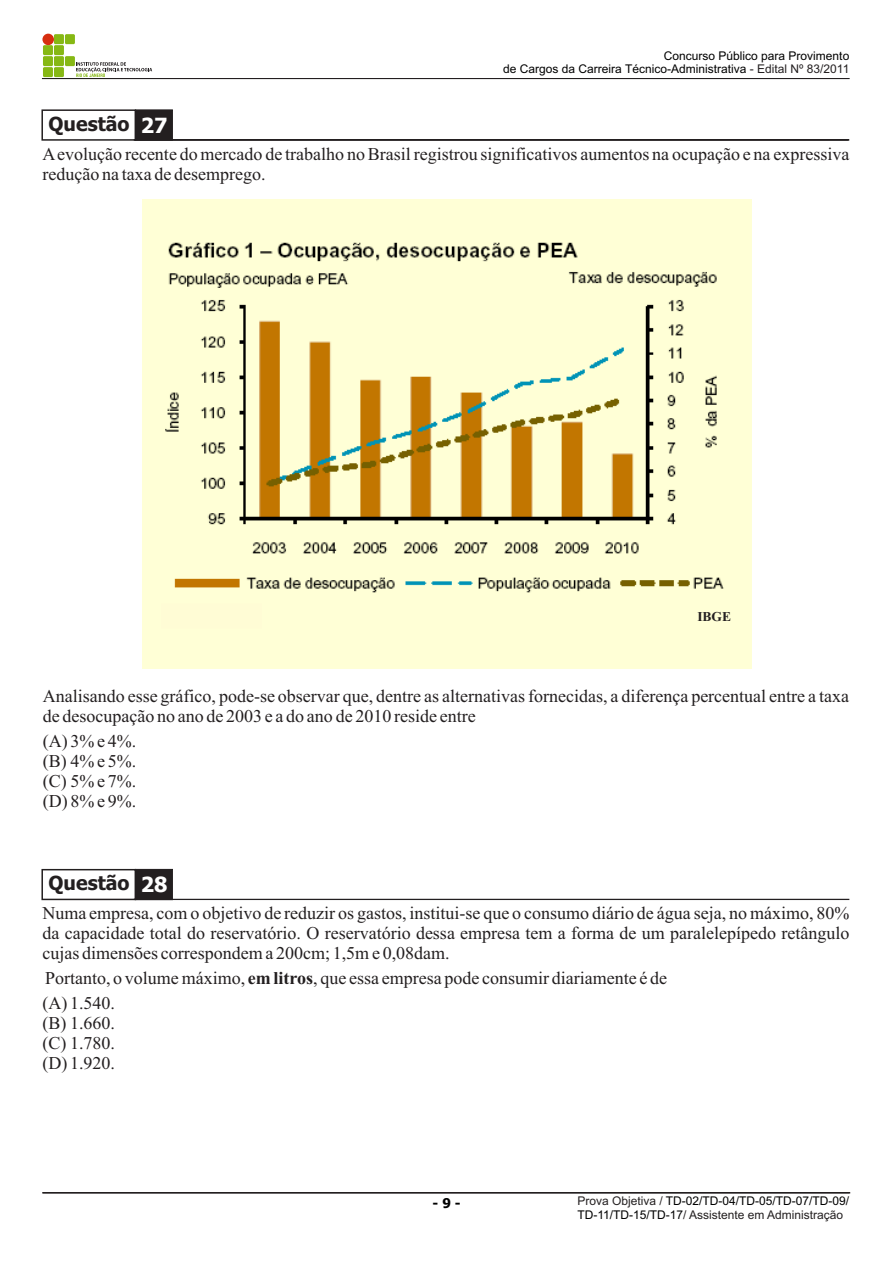
<style>
.page{position:relative;width:893px;height:1263px;background:#fff}
.page>*{position:absolute;margin:0;border:0;box-sizing:border-box;transform-origin:0 0}
.t1{font:700 19.5px "Tahoma";color:#231f20}
.t2{font:18px/20px "Times New Roman";color:#231f20}
.t3{font:700 13.5px "Times New Roman";color:#231f20}
.t4{font:700 13.5px "Tahoma";color:#000}
.t5{font:12px/13.4px "Arial";color:#000;text-align:right}
.s1{font-size:21px;color:#fff}
.s2{color:#231f20}
.s3{font-weight:700}
</style>
<div class="page">
<div style="left:42px;top:1192px;width:808px;height:1px;border:1px solid #231f20"></div>
<div style="left:41px;top:109px;width:95px;height:32px;border:2px solid #231f20"></div>
<svg style="left:134px;top:109px;width:39px;height:30px"></svg>
<div style="left:134px;top:139px;width:715px;height:2px;border:1px solid #231f20"></div>
<div style="left:42px;top:78px;width:807px;height:1px;border:1px solid #231f20"></div>
<div style="left:43px;top:45px;width:10px;height:10px;background:#86b814"></div>
<div style="left:43px;top:56px;width:10px;height:10px;background:#86b814"></div>
<div style="left:43px;top:67px;width:10px;height:10px;background:#86b814"></div>
<div style="left:54px;top:34px;width:10px;height:10px;background:#86b814"></div>
<div style="left:54px;top:45px;width:10px;height:10px;background:#86b814"></div>
<div style="left:54px;top:56px;width:10px;height:10px;background:#86b814"></div>
<div style="left:65px;top:56px;width:10px;height:10px;background:#86b814"></div>
<div style="left:54px;top:67px;width:10px;height:10px;background:#86b814"></div>
<div style="left:65px;top:34px;width:10px;height:10px;background:#86b814"></div>
<div style="left:42px;top:34px;width:12px;height:11px;background:#d62e0f;border-radius:50%"></div>
<svg style="left:76px;top:62px;width:76px;height:15px"></svg>
<div style="left:41px;top:869px;width:95px;height:31px;border:2px solid #231f20"></div>
<svg style="left:134px;top:868px;width:39px;height:33px"></svg>
<div style="left:134px;top:899px;width:715px;height:1px;border:1px solid #231f20"></div>
<img style="left:143px;top:199px;width:608px;height:470px">
<div style="left:160px;top:603px;width:102px;height:26px;background:#fffcd5"></div>
<p class="t1" style="left:49px;top:116px;width:121px">Questão <span class="s1">27</span></p>
<p class="t5" style="left:503px;top:50px;width:348px">Concurso Público para Provimento<br>de Cargos da Carreira Técnico-Administrativa <span class="s2">- Edital Nº 83/2011</span></p>
<p class="t2" style="left:42px;top:145px;width:809px">Aevolução recente do mercado de trabalho no Brasil registrou significativos aumentos na ocupação e na expressiva redução na taxa de desemprego.</p>
<p class="t3" style="left:697px;top:612px;width:35px">IBGE</p>
<p class="t2" style="left:43px;top:688px;width:808px">Analisando esse gráfico, pode-se observar que, dentre as alternativas fornecidas, a diferença percentual entre a taxa de desocupação no ano de 2003 e a do ano de 2010 reside entre</p>
<p class="t2" style="left:43px;top:732px;width:95px;text-align:justify">(A) 3% e 4%. (B) 4% e 5%. (C) 5% e 7%. (D) 8% e 9%.</p>
<p class="t1" style="left:49px;top:875px;width:120px">Questão <span class="s1">28</span></p>
<p class="t2" style="left:42px;top:905px;width:809px;text-align:justify">Numa empresa, com o objetivo de reduzir os gastos, institui-se que o consumo diário de água seja, no máximo, 80% da capacidade total do reservatório. O reservatório dessa empresa tem a forma de um paralelepípedo retângulo cujas dimensões correspondem a 200cm; 1,5m e 0,08dam.</p>
<p class="t2" style="left:42px;top:967px;width:626px;line-height:24.9px">Portanto, o volume máximo, <span class="s3">em litros</span>, que essa empresa pode consumir diariamente é de (A) 1.540.</p>
<p class="t2" style="left:42px;top:1014px;width:74px;text-align:justify">(B) 1.660. (C) 1.780. (D) 1.920.</p>
<p class="t4" style="left:433px;top:1198px;width:30px">- 9 -</p>
<p class="t5" style="left:577px;top:1195px;width:273px;text-align:left"><span class="s2">Prova Objetiva /</span> TD-02/TD-04/TD-05/TD-07/TD-09/<br>TD-11/TD-15/TD-17<span class="s2">/ Assistente em Administração</span></p>
</div>
